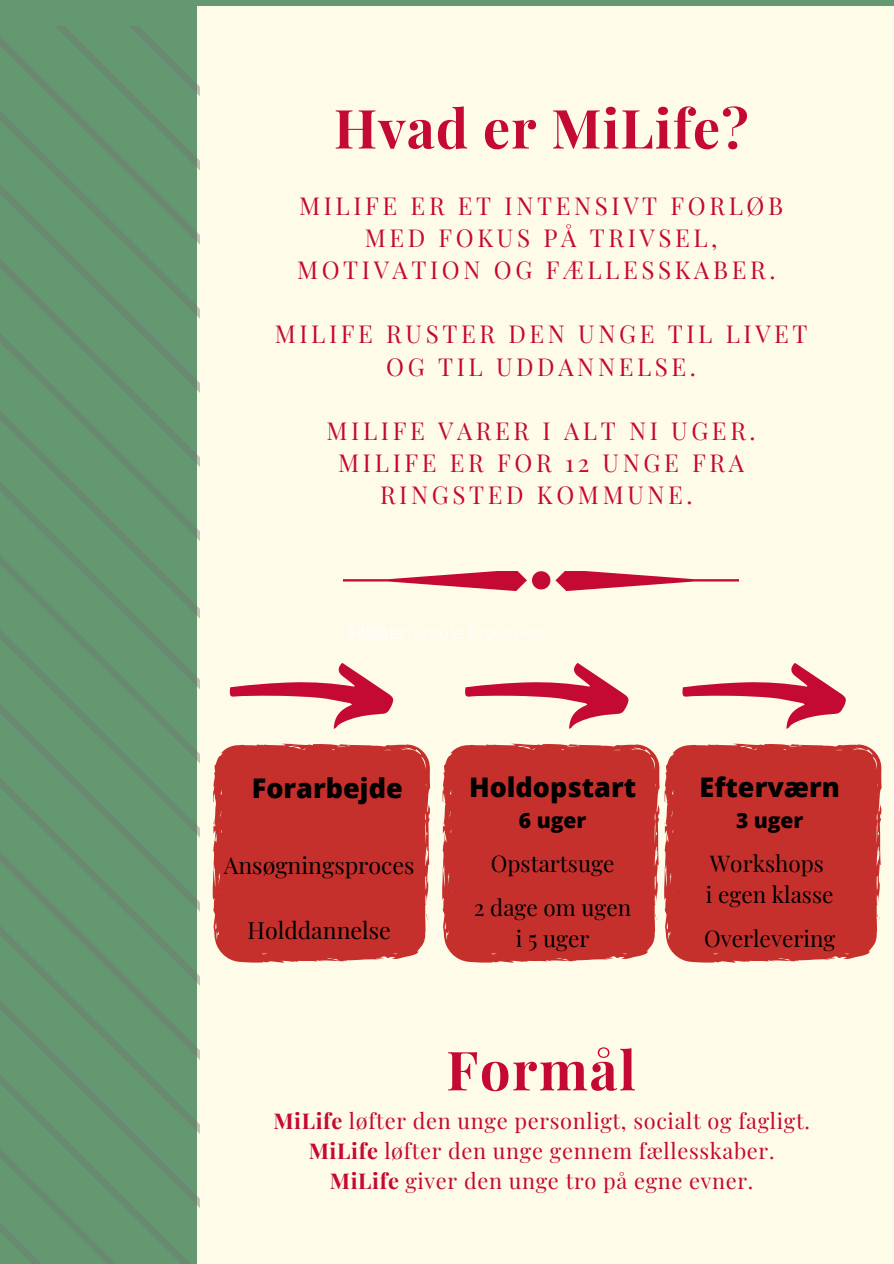
<style>
.page{position:relative;width:894px;height:1264px;background:#fff}
.page>*{position:absolute;margin:0;border:0;box-sizing:border-box;transform-origin:0 0}
.t1{font:700 54px "Playfair Display";letter-spacing:.02em;color:#c40932}
.t2{font:800 27px "Open Sans";color:#000}
.t3{font:24.15px/32.1px "Playfair Display";letter-spacing:.15em;color:#c40932;text-align:center}
.t4{font:23.25px "Playfair Display";color:#000}
.t5{font:22.5px/44px "Playfair Display";color:#000;text-align:center}
.t6{font:21.75px/30px "Playfair Display";letter-spacing:.03em;color:#c40932;text-align:center}
.t7{font:800 21px "Open Sans";color:#000}
.s1{font-weight:700}
</style>
<div class="page">
<div style="left:197px;top:7px;width:696px;height:1256px;background:#fffbe9"></div>
<div style="left:182px;top:0;width:15px;height:1263px;background:#649870"></div>
<svg style="left:343px;top:571px;width:395px;height:19px"></svg>
<svg style="left:0;top:27px;width:199px;height:1222px;fill:#649870"></svg>
<svg style="left:82px;top:27px;width:117px;height:626px;fill:#649870"></svg>
<svg style="left:156px;top:27px;width:43px;height:552px"></svg>
<svg style="left:0;top:608px;width:135px;height:655px;fill:#649870"></svg>
<svg style="left:212px;top:744px;width:218px;height:216px;fill:#c6302c"></svg>
<div style="left:664px;top:743px;width:217px;height:219px;background:#c6302c"></div>
<div style="left:442px;top:743px;width:217px;height:219px;background:#c6302c"></div>
<svg style="left:230px;top:663px;width:163px;height:300px"></svg>
<svg style="left:465px;top:663px;width:163px;height:66px"></svg>
<svg style="left:682px;top:663px;width:163px;height:66px"></svg>
<h1 class="t1" style="left:334px;top:90px;width:416px">Hvad er MiLife?</h1>
<p class="t3" style="left:297px;top:188px;width:487px">MILIFE ER ET INTENSIVT FORLØB<br>MED FOKUS PÅ TRIVSEL,<br>MOTIVATION OG FÆLLESSKABER.</p>
<p class="t3" style="left:274px;top:317px;width:534px">MILIFE RUSTER DEN UNGE TIL LIVET<br>OG TIL UDDANNELSE.</p>
<p class="t3" style="left:326px;top:414px;width:430px">MILIFE VARER I ALT NI UGER.<br>MILIFE ER FOR 12 UNGE FRA<br>RINGSTED KOMMUNE.</p>
<p class="t2" style="left:252px;top:768px;width:152px">Forarbejde</p>
<p class="t4" style="left:224px;top:849px;width:192px">Ansøgningsproces</p>
<p class="t4" style="left:247px;top:913px;width:145px">Holddannelse</p>
<p class="t2" style="left:469px;top:768px;width:168px">Holdopstart</p>
<p class="t7" style="left:518px;top:805px;width:69px">6 uger</p>
<p class="t5" style="left:473px;top:840px;width:159px">Opstartsuge<br>2 dage om ugen</p>
<p class="t5" style="left:515px;top:916px;width:75px">i 5 uger</p>
<p class="t2" style="left:699px;top:767px;width:142px">Efterværn</p>
<p class="t7" style="left:735px;top:805px;width:69px">3 uger</p>
<p class="t5" style="left:705px;top:846px;width:129px;line-height:31.5px;text-align:left">Workshops<br>i egen klasse</p>
<p class="t5" style="left:703px;top:916px;width:133px">Overlevering</p>
<h1 class="t1" style="left:446px;top:1032px;width:191px">Formål</h1>
<p class="t6" style="left:273px;top:1104px;width:538px"><span class="s1">MiLife</span> løfter den unge personligt, socialt og fagligt.<br><span class="s1">MiLife</span> løfter den unge gennem fællesskaber.<br><span class="s1">MiLife</span> giver den unge tro på egne evner.</p>
</div>
